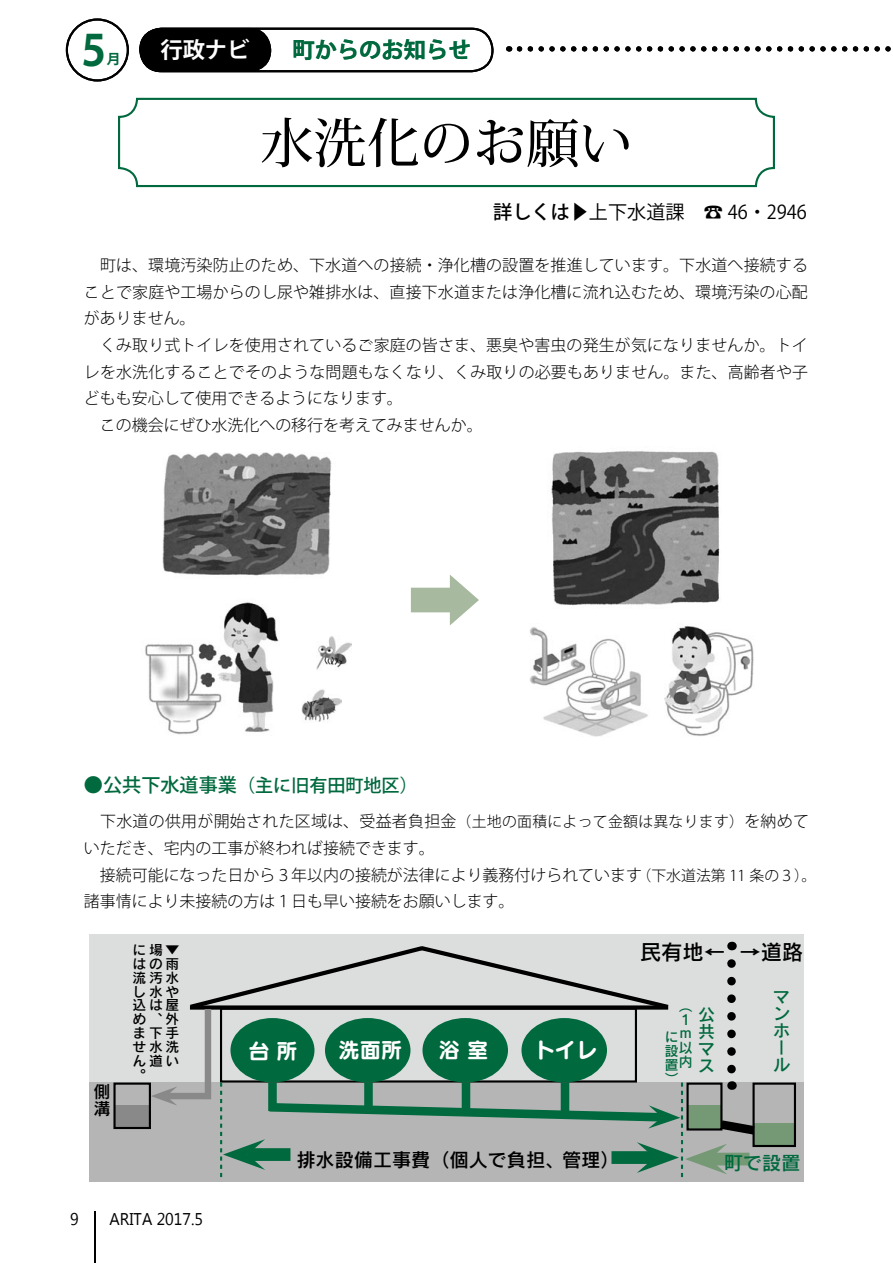
<style>
.page{position:relative;width:893px;height:1263px;background:#fff}
.page>*{position:absolute;margin:0;border:0;box-sizing:border-box;transform-origin:0 0}
.t1{font:300 74.4px "Koz Min Pro";color:#a7b99f}
.t2{font:500 53.1px "Koz Min Pro";color:#000}
.t3{font:700 42.45px "Koz Go Pro";color:#00693e;scale:.85 1}
.t4{font:700 22.35px "Koz Go Pro";color:#00693e}
.t5{font:700 22.35px "Koz Go Pro";color:#fff}
.t6{font:21.3px "Seurat Pro B";color:#fff}
.t7{font:21.3px "Rodin Pro DB";color:#000}
.t8{font:19.2px "Rodin Pro DB";color:#000}
.t9{font:500 19.2px "Koz Go Pro";color:#000}
.t10{font:19.2px "Koz Go Pro";color:#000}
.t11{font:19.2px "Rodin Pro DB";color:#00693e}
.t12{font:500 18px "Koz Go Pro";color:#00693e}
.t13{font:16.95px "Microsoft Tai Le";color:#000;scale:.94 1}
.t14{font:16.95px/17px "Rodin Pro DB";color:#00693e}
.t15{font:16.95px/17px "Rodin Pro DB";color:#000}
.t16{font:300 15.9px/26.5px "Koz Go Pro";letter-spacing:.01em;color:#000}
.t17{font:300 14.85px "Koz Go Pro";color:#000}
.t18{font:13.8px/13.8px "Rodin Pro DB";color:#000;text-align:justify}
.t19{font:13.8px/13.8px "Rodin Pro DB";color:#00693e}
.t20{font:700 13.8px "Koz Go Pro";color:#00693e}
.s1{font-weight:400}
.s2{font-size:19.2px}
.s3{font-size:14.85px}
</style>
<div class="page">
<img style="left:162px;top:452px;width:170px;height:124px">
<img style="left:145px;top:602px;width:134px;height:133px">
<img style="left:302px;top:689px;width:39px;height:33px">
<img style="left:317px;top:636px;width:35px;height:34px">
<img style="left:664px;top:626px;width:90px;height:110px">
<img style="left:530px;top:627px;width:118px;height:110px">
<img style="left:551px;top:451px;width:169px;height:155px">
<div style="left:118px;top:98px;width:657px;height:89px;border:2px solid #00693e;border-radius:18px"></div>
<div style="left:139px;top:28px;width:355px;height:44px;border:2px solid #000;border-radius:21px"></div>
<div style="left:140px;top:29px;width:130px;height:42px;background:#000;border-radius:21px"></div>
<div style="left:140px;top:28px;width:131px;height:44px;border:2px solid #000;border-radius:21px"></div>
<div style="left:66px;top:18px;width:63px;height:64px;border:2px solid #000;border-radius:50%"></div>
<svg style="left:509px;top:46px;width:382px;height:6px"></svg>
<div style="left:89px;top:934px;width:714px;height:148px;background:#dcdddd"></div>
<div style="left:89px;top:1082px;width:714px;height:99px;background:#b5b5b6"></div>
<div style="left:166px;top:1093px;width:45px;height:6px;background:#898989"></div>
<svg style="left:151px;top:1087px;width:26px;height:19px"></svg>
<div style="left:115px;top:1105px;width:34px;height:22px;background:#898989"></div>
<div style="left:754px;top:1123px;width:41px;height:23px;background:#759875"></div>
<div style="left:752px;top:1082px;width:44px;height:65px;border:2px solid #000"></div>
<div style="left:113px;top:1082px;width:38px;height:47px;border:2px solid #000"></div>
<svg style="left:186px;top:942px;width:578px;height:235px"></svg>
<hr style="left:94px;top:1212px;width:1px;height:51px;background:#000">
<h3 class="t3" style="left:76px;top:23px;width:44px">５</h3>
<p class="t20" style="left:107px;top:50px;width:15px">月</p>
<h3 class="t5" style="left:160px;top:36px;width:91px">行政ナビ</h3>
<h3 class="t4" style="left:292px;top:36px;width:180px">町からのお知らせ</h3>
<h2 class="t2" style="left:260px;top:105px;width:374px">水洗化のお願い</h2>
<p class="t9" style="left:493px;top:199px;width:193px">詳しくは▶<span class="s1">上下水道課</span></p>
<p class="t10" style="left:704px;top:199px;width:105px">☎ 46・2946</p>
<p class="t16" style="left:84px;top:252px;width:726px">　町は、環境汚染防止のため、下水道への接続・浄化槽の設置を推進しています。下水道へ接続することで家庭や工場からのし尿や雑排水は、直接下水道または浄化槽に流れ込むため、環境汚染の心配がありません。<br>　くみ取り式トイレを使用されているご家庭の皆さま、悪臭や害虫の発生が気になりませんか。トイレを水洗化することでそのような問題もなくなり、くみ取りの必要もありません。また、高齢者や子どもも安心して使用できるようになります。<br>　この機会にぜひ水洗化への移行を考えてみませんか。</p>
<h1 class="t1" style="left:407px;top:549px;width:76px">➡</h1>
<p class="t12" style="left:84px;top:774px;width:335px"><span class="s2">●公共下水道事業</span>（主に旧有田町地区(</p>
<p class="t16" style="left:84px;top:808px;width:726px">　下水道の供用が開始された区域は、受益者負担金<span class="s3">（土地の面積によって金額は異なります）</span>を納めていただき、宅内の工事が終われば接続できます。</p>
<p class="t17" style="left:636px;top:865px;width:181px">（下水道法第 11 条の３。(</p>
<p class="t16" style="left:84px;top:862px;width:560px">　接続可能になった日から３年以内の接続が法律により義務付けられています諸事情により未接続の方は１日も早い接続をお願いします。</p>
<p class="t15" style="left:93px;top:1082px;width:18px">側溝</p>
<p class="t18" style="left:133px;top:942px;width:48px">に場▼はの雨流汚水し水や込は屋め、外ま下手せ水洗ん道い</p>
<p class="t18" style="left:133px;top:1067px;width:14px">。</p>
<p class="t13" style="left:70px;top:1209px;width:11px">9</p>
<p class="t13" style="left:109px;top:1209px;width:101px">ARITA 2017.5</p>
<h3 class="t6" style="left:248px;top:1036px;width:51px">台所</h3>
<h3 class="t6" style="left:338px;top:1035px;width:65px">洗面所</h3>
<h3 class="t6" style="left:439px;top:1035px;width:51px">浴室</h3>
<h3 class="t6" style="left:533px;top:1035px;width:65px">トイレ</h3>
<p class="t8" style="left:296px;top:1147px;width:325px">排水設備工事費（個人で負担、管理）</p>
<h3 class="t7" style="left:640px;top:938px;width:165px">民有地← →道路</h3>
<p class="t14" style="left:698px;top:1005px;width:18px;text-align:justify">公共マス</p>
<p class="t19" style="left:679px;top:999px;width:15px">（</p>
<p class="t19" style="left:679px;top:1013px;width:10px">１</p>
<p class="t19" style="left:679px;top:1024px;width:15px;line-height:15.1px">ｍ以</p>
<p class="t19" style="left:679px;top:1054px;width:14px">内</p>
<p class="t19" style="left:665px;top:1029px;width:15px;text-align:justify">に設置</p>
<p class="t19" style="left:665px;top:1071px;width:15px">(</p>
<p class="t14" style="left:773px;top:987px;width:18px">マンホール</p>
<p class="t11" style="left:724px;top:1150px;width:78px">町で設置</p>
</div>
